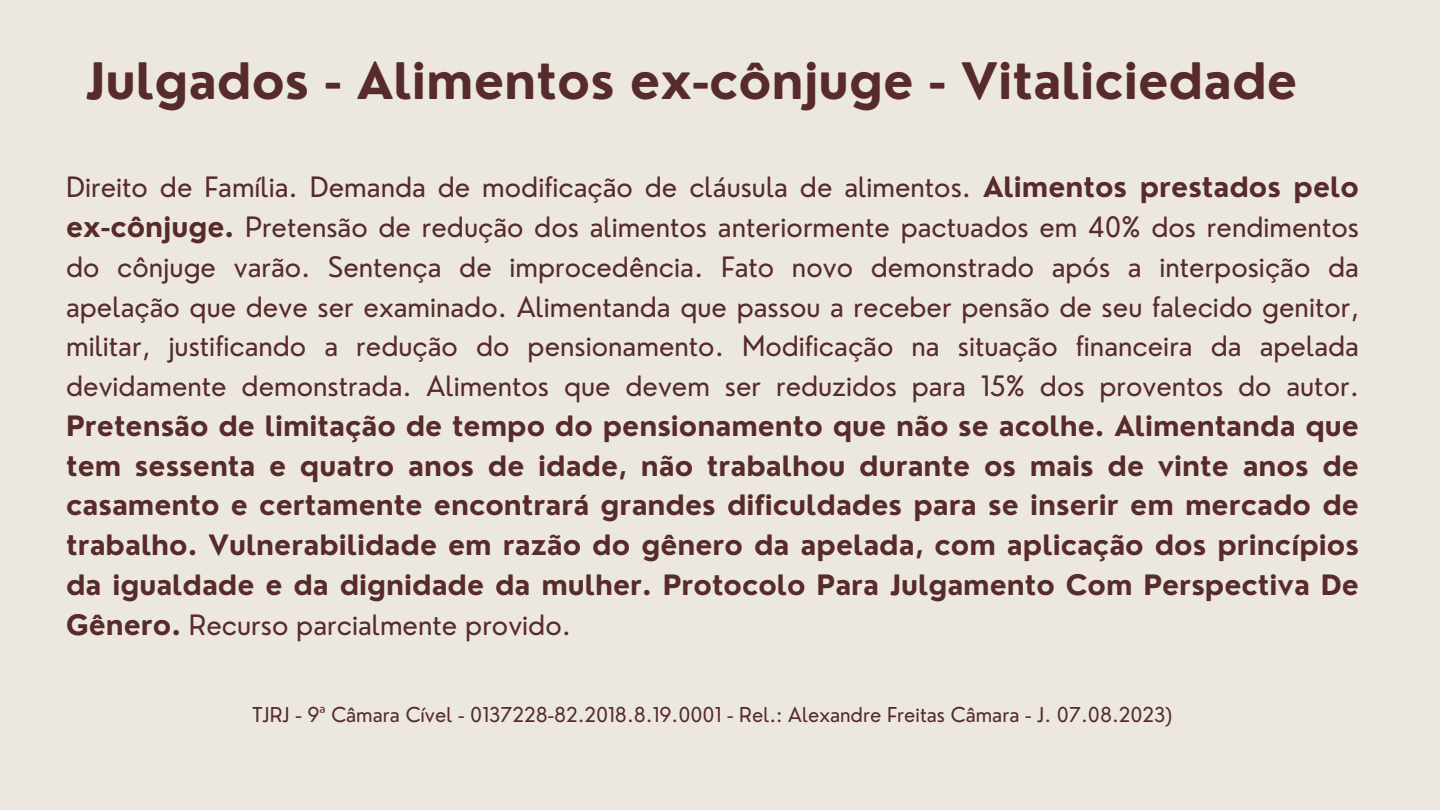
<style>
.page{position:relative;width:1440px;height:810px;background:#ede8df}
.page>*{position:absolute;margin:0;border:0;box-sizing:border-box;transform-origin:0 0}
.t1{font:700 49px "Nourd";color:#572b2c}
.t2{font:27.4px/39.8px "Nourd";color:#572b2c;text-align:justify}
.t3{font:20px "Nourd";color:#572b2c}
.s1{font-weight:700}
</style>
<div class="page">
<h1 class="t1" style="left:86px;top:50px;width:1213px">Julgados - Alimentos ex-cônjuge - Vitaliciedade</h1>
<p class="t2" style="left:66px;top:167px;width:1294px">Direito de Família. Demanda de modificação de cláusula de alimentos. <span class="s1">Alimentos prestados pelo ex-cônjuge.</span> Pretensão de redução dos alimentos anteriormente pactuados em 40% dos rendimentos do cônjuge varão. Sentença de improcedência. Fato novo demonstrado após a interposição da apelação que deve ser examinado. Alimentanda que passou a receber pensão de seu falecido genitor, militar, justificando a redução do pensionamento. Modificação na situação financeira da apelada devidamente demonstrada. Alimentos que devem ser reduzidos para 15% dos proventos do autor.<br><span class="s1">Pretensão de limitação de tempo do pensionamento que não se acolhe. Alimentanda que tem sessenta e quatro anos de idade, não trabalhou durante os mais de vinte anos de casamento e certamente encontrará grandes dificuldades para se inserir em mercado de trabalho. Vulnerabilidade em razão do gênero da apelada, com aplicação dos princípios da igualdade e da dignidade da mulher. Protocolo Para Julgamento Com Perspectiva De Gênero.</span> Recurso parcialmente provido.</p>
<p class="t3" style="left:253px;top:702px;width:921px">TJRJ - 9ª Câmara Cível - 0137228-82.2018.8.19.0001 - Rel.: Alexandre Freitas Câmara - J. 07.08.2023)</p>
</div>
